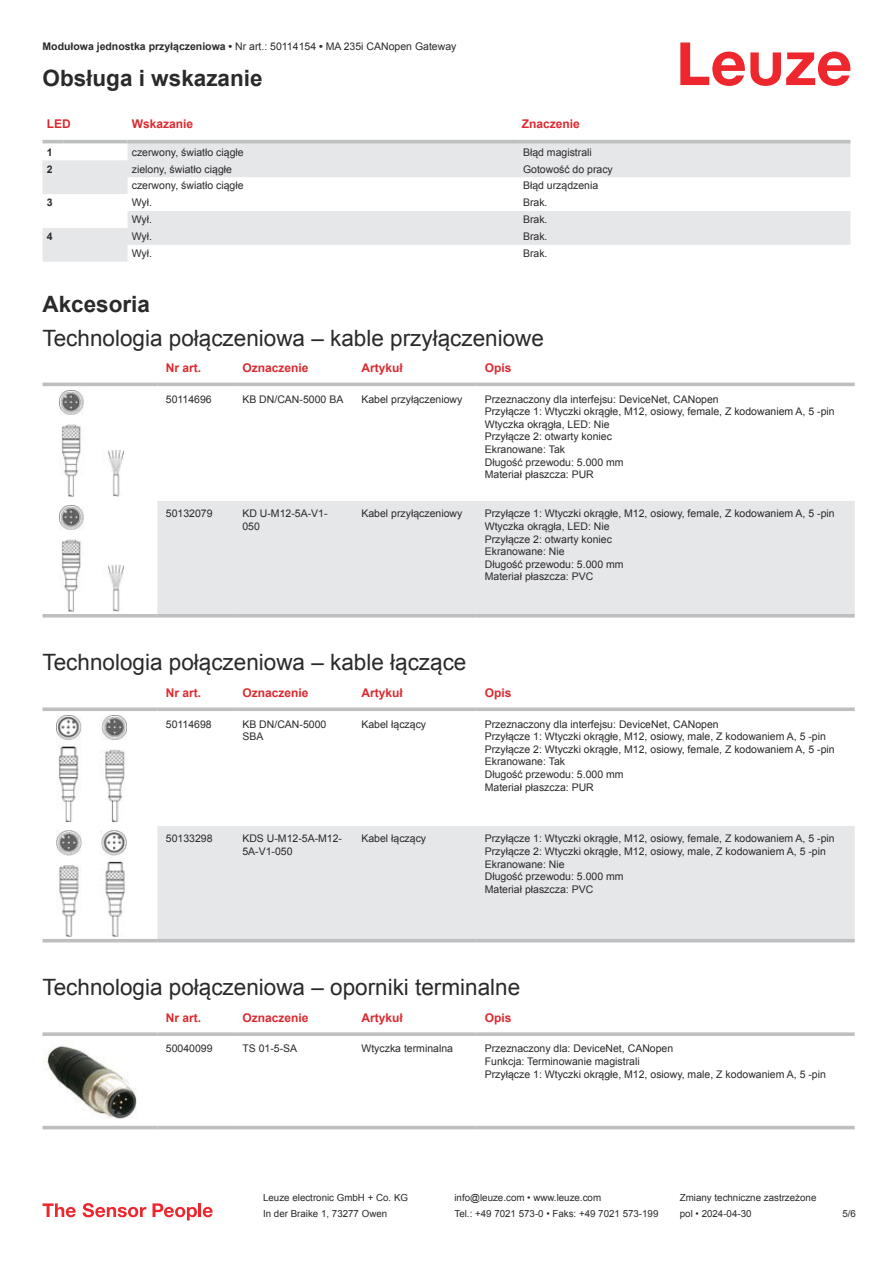
<style>
.page{position:relative;width:893px;height:1263px;background:#fff}
.page>*{position:absolute;margin:0;border:0;box-sizing:border-box;transform-origin:0 0}
.t1{font:22.5px "Arial";color:#2b292a}
.t2{font:700 22.5px "Arial";color:#2b292a}
.t3{font:700 12px "Arial";color:#db2a30}
.t4{font:10.5px/12.6px "Arial";color:#2b292a}
.t5{font:700 10.5px "Arial";color:#2b292a}
.t6{font:9.75px "Arial";color:#2b292a}
.s1{font-weight:700}
</style>
<div class="page">
<svg style="left:680px;top:43px;width:170px;height:43px"></svg>
<svg style="left:43px;top:143px;width:807px;height:119px;fill:#e6e7e9"></svg>
<hr style="left:43px;top:140px;width:21px;height:3px;background:#bdbfc1">
<hr style="left:64px;top:140px;width:64px;height:3px;background:#bdbfc1">
<hr style="left:128px;top:140px;width:391px;height:3px;background:#bdbfc1">
<hr style="left:519px;top:140px;width:331px;height:3px;background:#bdbfc1">
<svg style="left:43px;top:382px;width:812px;height:230px"></svg>
<div style="left:157px;top:501px;width:698px;height:113px;background:#e6e7e9"></div>
<hr style="left:43px;top:383px;width:114px;height:3px;background:#bdbfc1">
<hr style="left:157px;top:383px;width:77px;height:3px;background:#bdbfc1">
<hr style="left:234px;top:383px;width:119px;height:3px;background:#bdbfc1">
<hr style="left:353px;top:383px;width:123px;height:3px;background:#bdbfc1">
<hr style="left:476px;top:383px;width:379px;height:3px;background:#bdbfc1">
<svg style="left:43px;top:614px;width:114px;height:4px"></svg>
<svg style="left:157px;top:614px;width:77px;height:4px"></svg>
<svg style="left:234px;top:614px;width:119px;height:4px"></svg>
<svg style="left:353px;top:614px;width:123px;height:4px"></svg>
<svg style="left:476px;top:614px;width:379px;height:4px;background:#c3c5c7"></svg>
<img style="left:59px;top:390px;width:65px;height:107px">
<img style="left:59px;top:505px;width:65px;height:106px">
<svg style="left:43px;top:721px;width:812px;height:222px"></svg>
<div style="left:157px;top:826px;width:698px;height:113px;background:#e6e7e9"></div>
<svg style="left:43px;top:707px;width:114px;height:4px"></svg>
<svg style="left:157px;top:707px;width:77px;height:4px"></svg>
<svg style="left:234px;top:707px;width:119px;height:4px"></svg>
<svg style="left:353px;top:707px;width:123px;height:4px"></svg>
<svg style="left:476px;top:707px;width:379px;height:4px;background:#c5c6c8"></svg>
<hr style="left:43px;top:939px;width:114px;height:3px;background:#bdbfc1">
<hr style="left:157px;top:939px;width:77px;height:3px;background:#bdbfc1">
<hr style="left:234px;top:939px;width:119px;height:3px;background:#bdbfc1">
<hr style="left:353px;top:939px;width:123px;height:3px;background:#bdbfc1">
<hr style="left:476px;top:939px;width:379px;height:3px;background:#bdbfc1">
<img style="left:56px;top:715px;width:70px;height:107px">
<img style="left:56px;top:830px;width:70px;height:106px">
<svg style="left:43px;top:1125px;width:812px;height:5px;fill:#eeefef"></svg>
<svg style="left:43px;top:1032px;width:114px;height:4px"></svg>
<svg style="left:157px;top:1032px;width:77px;height:4px"></svg>
<svg style="left:234px;top:1032px;width:119px;height:4px"></svg>
<svg style="left:353px;top:1032px;width:123px;height:4px"></svg>
<svg style="left:476px;top:1032px;width:379px;height:4px;background:#c3c5c7"></svg>
<hr style="left:43px;top:1126px;width:114px;height:3px;background:#bdbfc1">
<hr style="left:157px;top:1126px;width:77px;height:3px;background:#bdbfc1">
<hr style="left:234px;top:1126px;width:119px;height:3px;background:#bdbfc1">
<hr style="left:353px;top:1126px;width:123px;height:3px;background:#bdbfc1">
<hr style="left:476px;top:1126px;width:379px;height:3px;background:#bdbfc1">
<img style="left:44px;top:1040px;width:93px;height:79px">
<svg style="left:43px;top:1203px;width:33px;height:14px"></svg>
<svg style="left:83px;top:1203px;width:63px;height:14px"></svg>
<svg style="left:153px;top:1203px;width:44px;height:17px"></svg>
<hr style="left:198px;top:1203px;width:3px;height:14px;background:#ed272d">
<svg style="left:203px;top:1207px;width:10px;height:10px"></svg>
<p class="t4" style="left:43px;top:41px;width:415px"><span class="s1">Modułowa jednostka przyłączeniowa •</span> Nr art.: 50114154 <span class="s1">•</span> MA 235i CANopen Gateway</p>
<h1 class="t2" style="left:43px;top:63px;width:222px">Obsługa i wskazanie</h1>
<p class="t3" style="left:47px;top:119px;width:25px">LED</p>
<p class="t3" style="left:132px;top:115px;width:63px">Wskazanie</p>
<p class="t3" style="left:522px;top:119px;width:60px">Znaczenie</p>
<p class="t5" style="left:47px;top:145px;width:7px">1</p>
<p class="t4" style="left:132px;top:146px;width:113px">czerwony, światło ciągłe</p>
<p class="t4" style="left:523px;top:146px;width:70px">Błąd magistrali</p>
<p class="t5" style="left:47px;top:161px;width:7px">2</p>
<p class="t4" style="left:132px;top:162px;width:102px">zielony, światło ciągłe</p>
<p class="t4" style="left:523px;top:162px;width:91px">Gotowość do pracy</p>
<p class="t4" style="left:132px;top:179px;width:113px">czerwony, światło ciągłe</p>
<p class="t4" style="left:523px;top:179px;width:77px">Błąd urządzenia</p>
<p class="t5" style="left:47px;top:195px;width:7px">3</p>
<p class="t4" style="left:132px;top:196px;width:22px">Wył.</p>
<p class="t4" style="left:523px;top:196px;width:26px">Brak.</p>
<p class="t4" style="left:132px;top:213px;width:22px">Wył.</p>
<p class="t4" style="left:523px;top:213px;width:26px">Brak.</p>
<p class="t5" style="left:47px;top:229px;width:7px">4</p>
<p class="t4" style="left:132px;top:230px;width:22px">Wył.</p>
<p class="t4" style="left:523px;top:230px;width:26px">Brak.</p>
<p class="t4" style="left:132px;top:247px;width:22px">Wył.</p>
<p class="t4" style="left:523px;top:247px;width:26px">Brak.</p>
<h1 class="t2" style="left:43px;top:288px;width:109px">Akcesoria</h1>
<h1 class="t1" style="left:43px;top:322px;width:503px">Technologia połączeniowa – kable przyłączeniowe</h1>
<p class="t3" style="left:166px;top:359px;width:37px">Nr art.</p>
<p class="t3" style="left:242px;top:363px;width:68px">Oznaczenie</p>
<p class="t3" style="left:361px;top:359px;width:43px">Artykuł</p>
<p class="t3" style="left:485px;top:359px;width:28px">Opis</p>
<p class="t4" style="left:166px;top:393px;width:47px">50114696</p>
<p class="t4" style="left:242px;top:393px;width:102px">KB DN/CAN-5000 BA</p>
<p class="t4" style="left:361px;top:393px;width:102px">Kabel przyłączeniowy</p>
<p class="t4" style="left:485px;top:393px;width:351px">Przeznaczony dla interfejsu: DeviceNet, CANopen<br>Przyłącze 1: Wtyczki okrągłe, M12, osiowy, female, Z kodowaniem A, 5 -pin Wtyczka okrągła, LED: Nie<br>Przyłącze 2: otwarty koniec<br>Ekranowane: Tak<br>Długość przewodu: 5.000 mm<br>Materiał płaszcza: PUR</p>
<p class="t4" style="left:166px;top:507px;width:48px">50132079</p>
<p class="t4" style="left:242px;top:507px;width:87px">KD U-M12-5A-V1-<br>050</p>
<p class="t4" style="left:361px;top:507px;width:102px">Kabel przyłączeniowy</p>
<p class="t4" style="left:485px;top:507px;width:351px">Przyłącze 1: Wtyczki okrągłe, M12, osiowy, female, Z kodowaniem A, 5 -pin<br>Wtyczka okrągła, LED: Nie<br>Przyłącze 2: otwarty koniec<br>Ekranowane: Nie<br>Długość przewodu: 5.000 mm<br>Materiał płaszcza: PVC</p>
<h1 class="t1" style="left:43px;top:647px;width:425px">Technologia połączeniowa – kable łączące</h1>
<p class="t3" style="left:166px;top:684px;width:37px">Nr art.</p>
<p class="t3" style="left:242px;top:688px;width:68px">Oznaczenie</p>
<p class="t3" style="left:361px;top:684px;width:43px">Artykuł</p>
<p class="t3" style="left:485px;top:684px;width:28px">Opis</p>
<p class="t4" style="left:166px;top:717px;width:47px">50114698</p>
<p class="t4" style="left:242px;top:717px;width:86px">KB DN/CAN-5000<br>SBA</p>
<p class="t4" style="left:361px;top:717px;width:66px">Kabel łączący</p>
<p class="t4" style="left:485px;top:717px;width:351px">Przeznaczony dla interfejsu: DeviceNet, CANopen<br>Przyłącze 1: Wtyczki okrągłe, M12, osiowy, male, Z kodowaniem A, 5 -pin Przyłącze 2: Wtyczki okrągłe, M12, osiowy, female, Z kodowaniem A, 5 -pin Ekranowane: Tak<br>Długość przewodu: 5.000 mm<br>Materiał płaszcza: PUR</p>
<p class="t4" style="left:166px;top:832px;width:48px">50133298</p>
<p class="t4" style="left:242px;top:832px;width:101px">KDS U-M12-5A-M12-<br>5A-V1-050</p>
<p class="t4" style="left:361px;top:832px;width:66px">Kabel łączący</p>
<p class="t4" style="left:485px;top:832px;width:351px">Przyłącze 1: Wtyczki okrągłe, M12, osiowy, female, Z kodowaniem A, 5 -pin Przyłącze 2: Wtyczki okrągłe, M12, osiowy, male, Z kodowaniem A, 5 -pin Ekranowane: Nie<br>Długość przewodu: 5.000 mm<br>Materiał płaszcza: PVC</p>
<h1 class="t1" style="left:43px;top:972px;width:479px">Technologia połączeniowa – oporniki terminalne</h1>
<p class="t3" style="left:166px;top:1009px;width:37px">Nr art.</p>
<p class="t3" style="left:242px;top:1013px;width:68px">Oznaczenie</p>
<p class="t3" style="left:361px;top:1009px;width:43px">Artykuł</p>
<p class="t3" style="left:485px;top:1009px;width:28px">Opis</p>
<p class="t4" style="left:166px;top:1042px;width:48px">50040099</p>
<p class="t4" style="left:242px;top:1042px;width:56px">TS 01-5-SA</p>
<p class="t4" style="left:361px;top:1042px;width:93px">Wtyczka terminalna</p>
<p class="t4" style="left:485px;top:1042px;width:343px">Przeznaczony dla: DeviceNet, CANopen<br>Funkcja: Terminowanie magistrali<br>Przyłącze 1: Wtyczki okrągłe, M12, osiowy, male, Z kodowaniem A, 5 -pin</p>
<p class="t6" style="left:263px;top:1191px;width:146px">Leuze electronic GmbH + Co. KG</p>
<p class="t6" style="left:454px;top:1191px;width:148px">info@leuze.com • www.leuze.com</p>
<p class="t6" style="left:680px;top:1191px;width:138px">Zmiany techniczne zastrzeżone</p>
<p class="t6" style="left:263px;top:1207px;width:126px">In der Braike 1, 73277 Owen</p>
<p class="t6" style="left:454px;top:1207px;width:205px">Tel.: +49 7021 573-0 • Faks: +49 7021 573-199</p>
<p class="t6" style="left:680px;top:1207px;width:73px">pol • 2024-04-30</p>
<p class="t6" style="left:842px;top:1210px;width:15px">5 /6</p>
</div>
